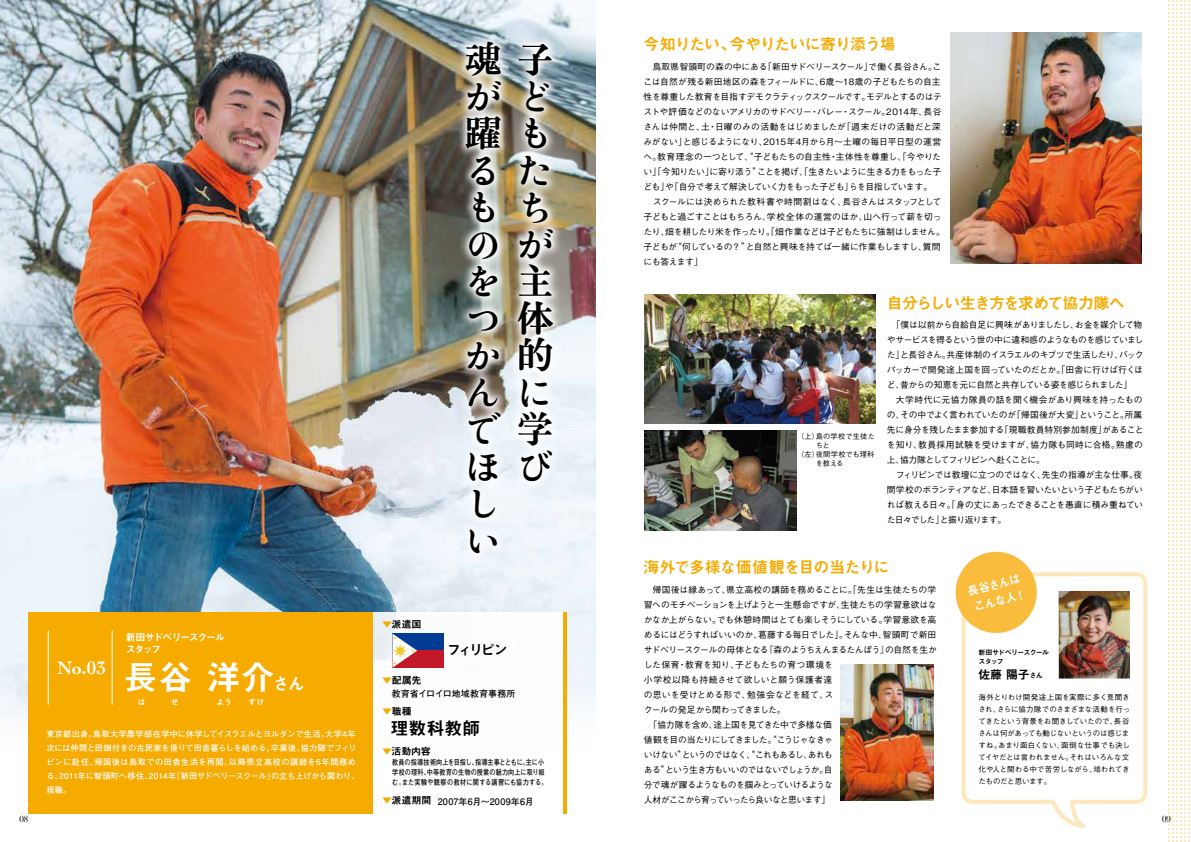
<style>
.page{position:relative;width:1191px;height:842px;background:#fff}
.page>*{position:absolute;margin:0;border:0;box-sizing:border-box;transform-origin:0 0}
.t1{font:37px/37px "NIS Smin 7 SM";color:#000}
.t2{font:34px "Midashi Go Pro MB31";color:#fff}
.t3{font:700 19px "Cochin";color:#fff}
.t4{font:18px "Midashi Go Pro MB31";color:#000}
.t5{font:17px "Midashi Go Pro MB31";color:#fff}
.t6{font:16px "Midashi Go Pro MB31";letter-spacing:-.055em;color:#f6ab00}
.t7{font:16px "Midashi Go Pro MB31";letter-spacing:-.035em;color:#f6ab00}
.t8{font:16px "Midashi Go Pro MB31";letter-spacing:-.085em;color:#f6ab00}
.t9{font:14px "Midashi Go Pro MB31";letter-spacing:-.185em;color:#000}
.t10{font:12px "Midashi Go Pro MB31";color:#000}
.t11{font:11.7px/16.2px "Midashi Go Pro MB31";color:#fff}
.t12{font:10px "Midashi Go Pro MB31";letter-spacing:-.01em;color:#000}
.t13{font:10px/12px "Midashi Go Pro MB31";letter-spacing:-.125em;color:#fff}
.t14{font:700 9px "Futo Go B101 Pro";letter-spacing:.03em;color:#000}
.t15{font:700 9px "Futo Go B101 Pro";letter-spacing:.01em;color:#000}
.t16{font:500 8.8px/15px "Gothic BBB Pro";letter-spacing:-.04em;color:#000}
.t17{font:500 8.8px "Gothic BBB Pro";letter-spacing:-.08em;color:#000}
.t18{font:500 8.8px "Gothic BBB Pro";letter-spacing:-.075em;color:#000}
.t19{font:500 8.8px "Gothic BBB Pro";letter-spacing:.005em;color:#000}
.t20{font:500 8.8px "Gothic BBB Pro";letter-spacing:-.09em;color:#000}
.t21{font:500 8.8px "Gothic BBB Pro";letter-spacing:.015em;color:#000}
.t22{font:500 8.8px "Gothic BBB Pro";letter-spacing:.02em;color:#000}
.t23{font:500 8.8px "Gothic BBB Pro";letter-spacing:.025em;color:#000}
.t24{font:8.5px "Didot";color:#000}
.t25{font:700 8.2px/14px "Futo Go B101 Pro";letter-spacing:.025em;color:#fff}
.t26{font:8px "Midashi Go Pro MB31";color:#fff}
.t27{font:500 7.5px/12px "Gothic BBB Pro";letter-spacing:-.02em;color:#000}
.t28{font:700 7.5px/10px "Futo Go B101 Pro";letter-spacing:.025em;color:#000;scale:.82 1}
.t29{font:500 7.2px "Gothic BBB Pro";letter-spacing:.025em;color:#000}
.t30{font:7px/9px "Midashi Go Pro MB31";letter-spacing:-.105em;color:#000}
.s1{color:#f6ab00}
.s2{font-size:7.2px}
</style>
<div class="page">
<svg style="left:1168px;top:0;width:22px;height:842px"></svg>
<img style="left:0;top:0;width:595px;height:684px">
<div style="left:0;top:684px;width:598px;height:69px;background:linear-gradient(to bottom,#edf3fa,#fff)"></div>
<div style="left:28px;top:612px;width:539px;height:201px;background:#fff"></div>
<div style="left:28px;top:612px;width:344px;height:201px;background:#f6ab00"></div>
<hr style="left:563px;top:612px;width:4px;height:201px;background:#f6ab00">
<img style="left:950px;top:32px;width:191px;height:232px">
<svg style="left:961px;top:572px;width:187px;height:254px"></svg>
<svg style="left:955px;top:551px;width:86px;height:86px"></svg>
<img style="left:841px;top:664px;width:92px;height:136px">
<img style="left:644px;top:430px;width:152px;height:101px">
<img style="left:1058px;top:591px;width:72px;height:87px">
<img style="left:644px;top:295px;width:231px;height:128px">
<img style="left:402px;top:28px;width:164px;height:540px">
<img style="left:409px;top:37px;width:148px;height:524px">
<hr style="left:112px;top:631px;width:1px;height:74px;background:#fff">
<hr style="left:48px;top:631px;width:1px;height:74px;background:#fff">
<svg style="left:392px;top:633px;width:52px;height:35px;background:#875779"></svg>
<h3 class="t3" style="left:57px;top:655px;width:51px">No.03</h3>
<p class="t13" style="left:126px;top:630px;width:101px">新田サドベリースクールスタッフ</p>
<h2 class="t2" style="left:124px;top:650px;width:153px">長谷 洋介</h2>
<p class="t26" style="left:138px;top:696px;width:9px">は</p>
<p class="t26" style="left:171px;top:696px;width:9px">せ</p>
<p class="t26" style="left:216px;top:696px;width:17px">よう</p>
<p class="t26" style="left:248px;top:696px;width:18px">すけ</p>
<h3 class="t5" style="left:272px;top:670px;width:34px">さん</h3>
<p class="t25" style="left:46px;top:726px;width:315px">東京都出身。鳥取大学農学部在学中に休学してイスラエルとヨルダンで生活。大学4年次には仲間と田畑付きの古民家を借りて田舎暮らしを始める。卒業後、協力隊でフィリピンに赴任。帰国後は鳥取での田舎生活を再開、以降県立高校の講師を6年間務める。2011年に智頭町へ移住、2014年「新田サドベリースクール」の立ち上げから関わり、現職。</p>
<p class="t12" style="left:382px;top:616px;width:41px"><span class="s1">▼</span>派遣国</p>
<p class="t12" style="left:382px;top:673px;width:41px"><span class="s1">▼</span>配属先</p>
<h1 class="t1" style="left:465px;top:39px;width:89px">魂子がど躍もる<br>も<br>の<br>を<br>つ<br>か<br>ん<br>で学ほ<br>し<br>い</h1>
<h1 class="t1" style="left:517px;top:150px;width:38px">たちが主体的に</h1>
<h1 class="t1" style="left:517px;top:446px;width:37px">び</h1>
<h3 class="t9" style="left:447px;top:639px;width:62px">フィリピン</h3>
<p class="t15" style="left:392px;top:686px;width:125px">教育省イロイロ地域教育事務所</p>
<p class="t12" style="left:382px;top:703px;width:31px"><span class="s1">▼</span>職種</p>
<h3 class="t4" style="left:390px;top:714px;width:91px">理数科教師</h3>
<p class="t12" style="left:382px;top:743px;width:50px"><span class="s1">▼</span>活動内容</p>
<p class="t28" style="left:392px;top:756px;width:191px">教員の指導技術向上を目指し、指導主事とともに、主に小学校の理科、中等教育の生物の授業の魅力向上に取り組む。また実験や観察の教材に関する講習にも協力する。</p>
<p class="t12" style="left:382px;top:792px;width:51px"><span class="s1">▼</span>派遣期間</p>
<p class="t14" style="left:438px;top:794px;width:98px">2007年6月～2009年6月</p>
<h3 class="t6" style="left:643px;top:32px;width:254px">今知りたい、今やりたいに寄り添う場</h3>
<p class="t16" style="left:643px;top:58px;width:303px">　鳥取県智頭町の森の中にある「新田サドベリースクール」で働く長谷さん。ここは自然が残る新田地区の森をフィールドに、6歳～18歳の子どもたちの自主性を尊重した教育を目指すデモクラティックスクールです。モデルとするのはテストや評価などのないアメリカのサドベリー・バレー・スクール。2014年、長谷さんは仲間と、土・日曜のみの活動をはじめましたが「週末だけの活動だと深みがない」と感じるようになり、2015年4月から月～土曜の毎日平日型の運営へ。教育理念の一つとして、“子どもたちの自主性・主体性を尊重し、「今やりたい」「今知りたい」に寄り添う”ことを掲げ、「生きたいように生きる力をもった子ども」や「自分で考えて解決していく力をもった子ども」らを目指しています。<br>　スクールには決められた教科書や時間割はなく、長谷さんはスタッフとして子どもと過ごすことはもちろん、学校全体の運営のほか、山へ行って薪を切ったり、畑を耕したり米を作ったり。「畑作業などは子どもたちに強制はしません。子どもが“何しているの？”と自然と興味を持てば一緒に作業もしますし、質問にも答えます」</p>
<p class="t29" style="left:797px;top:431px;width:79px">（上）島の学校で生徒た</p>
<p class="t29" style="left:816px;top:440px;width:15px">ちと</p>
<p class="t29" style="left:797px;top:449px;width:79px">（左）夜間学校でも理科</p>
<p class="t29" style="left:816px;top:458px;width:29px">を教える</p>
<h3 class="t8" style="left:886px;top:290px;width:240px">自分らしい生き方を求めて協力隊へ</h3>
<p class="t16" style="left:886px;top:316px;width:258px">　「僕は以前から自給自足に興味がありましたし、お金を媒介して物やサービスを得るという世の中に違和感のようなものを感じていました」と長谷さん。共産体制のイスラエルのキブツで生活したり、バックパッカーで開発途上国を回っていたのだとか。「田舎に行けば行くほど、昔からの知恵を元に自然と共存している姿を感じられました」<br>　大学時代に元協力隊員の話を聞く機会があり興味を持ったものの、その中でよく言われていたのが「帰国後が大変」ということ。所属先に身分を残したまま参加する「現職教員特別参加制度」があることを知り、教員採用試験を受けますが、協力隊も同時に合格。熟慮の上、協力隊としてフィリピンへ赴くことに。<br>　フィリピンでは教壇に立つのではなく、先生の指導が主な仕事。夜間学校のボランティアなど、日本語を習いたいという子どもたちがいれば教える日々。「身の丈にあったできることを愚直に積み重ねていた日々でした」と振り返ります。</p>
<h3 class="t7" style="left:643px;top:555px;width:247px">海外で多様な価値観を目の当たりに</h3>
<p class="t19" style="left:644px;top:582px;width:294px">　帰国後は縁あって、県立高校の講師を務めることに。「先生は生徒たちの学</p>
<p class="t16" style="left:644px;top:596px;width:294px">習へのモチベーションを上げようと一生懸命ですが、生徒たちの学習意欲はな</p>
<p class="t16" style="left:644px;top:611px;width:294px">かなか上がらない。でも休憩時間はとても楽しそうにしている。学習意欲を高</p>
<p class="t16" style="left:644px;top:626px;width:294px">めるにはどうすればいいのか、葛藤する毎日でした」。そんな中、智頭町で新田</p>
<p class="t16" style="left:644px;top:641px;width:295px">サドベリースクールの母体となる『森のようちえんまるたんぼう』の自然を生か</p>
<p class="t21" style="left:644px;top:657px;width:190px">した保育・教育を知り、子どもたちの育つ環境を</p>
<p class="t23" style="left:644px;top:672px;width:190px">小学校以降も持続させて欲しいと願う保護者達</p>
<p class="t22" style="left:644px;top:687px;width:191px">の思いを受けとめる形で、勉強会などを経て、ス</p>
<p class="t17" style="left:644px;top:702px;width:143px">クールの発足から関わってきました。</p>
<p class="t16" style="left:648px;top:716px;width:185px">「協力隊を含め、途上国を見てきた中で多様な価</p>
<p class="t17" style="left:644px;top:732px;width:190px">値観を目の当たりにしてきました。“こうじゃなきゃ</p>
<p class="t18" style="left:644px;top:747px;width:190px">いけない”というのではなく、“これもあるし、あれも</p>
<p class="t18" style="left:644px;top:762px;width:190px">ある”という生き方もいいのではないでしょうか。自</p>
<p class="t17" style="left:644px;top:777px;width:190px">分で魂が躍るようなものを掴みとっていけるような</p>
<p class="t20" style="left:644px;top:792px;width:188px">人材がここから育っていったら良いなと思います」</p>
<h3 class="t11" style="left:965px;top:583px;width:58px;rotate:-15deg">長谷さんはこんな人！</h3>
<p class="t30" style="left:978px;top:647px;width:72px">新田サドベリースクールスタッフ</p>
<h3 class="t10" style="left:978px;top:665px;width:66px">佐藤 陽子<span class="s2">さん</span></h3>
<p class="t27" style="left:978px;top:690px;width:153px">海外とりわけ開発途上国を実際に多く見聞きされ、さらに協力隊でのさまざまな活動を行ってきたという背景をお聞きしていたので、長谷さんは何があっても動じないというのは感じますね。あまり面白くない、面倒な仕事でも決してイヤだとは言われません。それはいろんな文化や人と関わる中で苦労しながら、培われてきたものだと思います。</p>
<p class="t24" style="left:19px;top:814px;width:10px">08</p>
<p class="t24" style="left:1162px;top:814px;width:10px">09</p>
</div>
